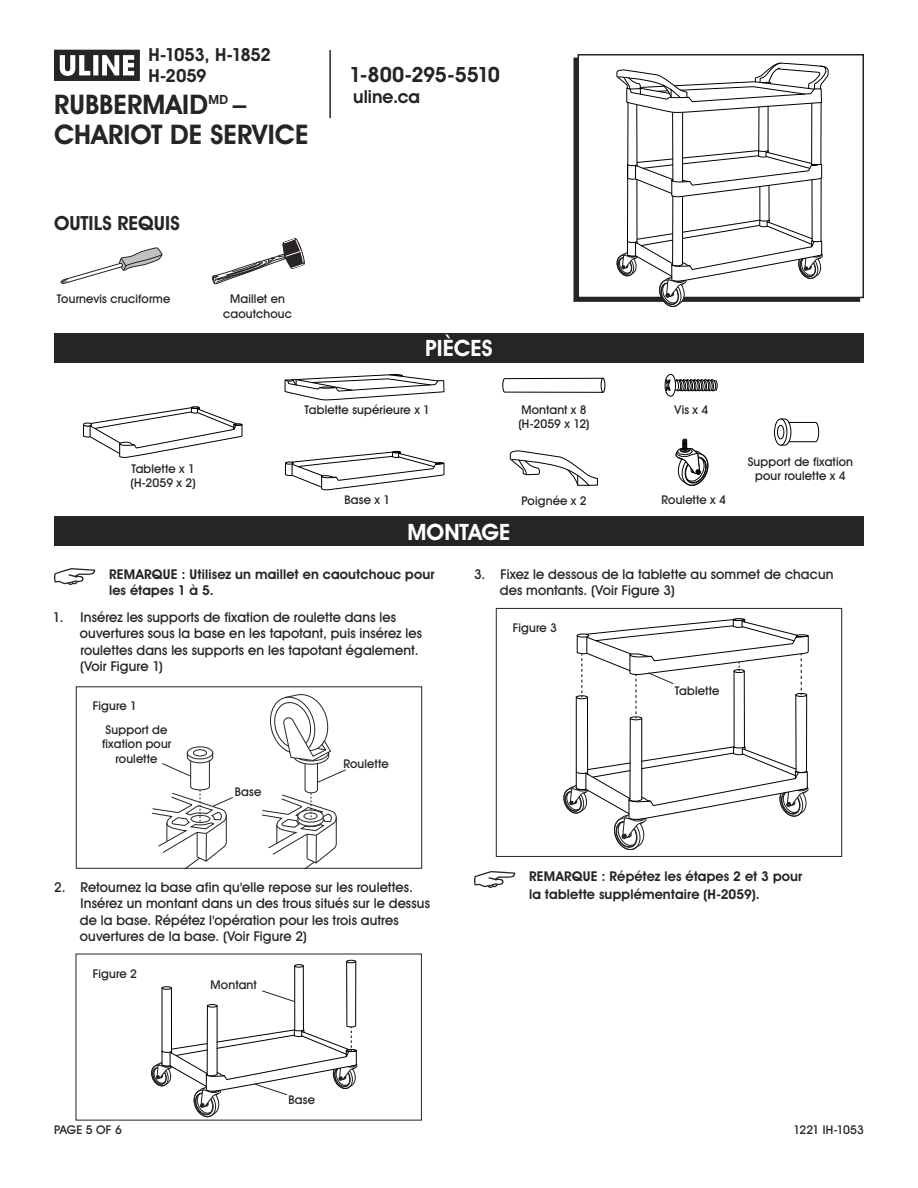
<style>
.page{position:relative;width:918px;height:1188px;background:#fff}
.page>*{position:absolute;margin:0;border:0;box-sizing:border-box;transform-origin:0 0}
.t1{font:700 27px/30px "Uline Two Knine";letter-spacing:.005em;color:#252525}
.t2{font:700 22.5px "Uline Two Knine";color:#fff}
.t3{font:700 21px "Uline Two Knine";letter-spacing:-.02em;color:#252525}
.t4{font:700 19.5px "Uline Two Knine";letter-spacing:.005em;color:#252525}
.t5{font:700 18px/21px "Uline Two Knine";letter-spacing:-.025em;color:#252525}
.t6{font:700 18px "Uline Two Knine";letter-spacing:-.005em;color:#252525}
.t7{font:13.5px/16.2px "Uline Two Knine";letter-spacing:.01em;color:#252525}
.t8{font:700 13.5px/16.2px "Uline Two Knine";letter-spacing:.01em;color:#252525}
.t9{font:12px/14.4px "Uline Two Knine";letter-spacing:.015em;color:#252525;text-align:center}
.t10{font:12px "Uline Two Knine";letter-spacing:-.005em;color:#252525}
</style>
<div class="page">
<hr style="left:329px;top:50px;width:2px;height:68px;background:#252525">
<svg style="left:54px;top:50px;width:86px;height:31px"></svg>
<svg style="left:83px;top:406px;width:160px;height:52px"></svg>
<svg style="left:284px;top:374px;width:161px;height:117px"></svg>
<div style="left:601px;top:378px;width:4px;height:15px;border:1px solid #010102;border-radius:50%"></div>
<svg style="left:502px;top:378px;width:102px;height:15px"></svg>
<svg style="left:509px;top:450px;width:89px;height:36px"></svg>
<div style="left:665px;top:374px;width:11px;height:23px;border:1px solid #010102;border-radius:50%"></div>
<svg style="left:665px;top:375px;width:53px;height:20px"></svg>
<svg style="left:675px;top:439px;width:34px;height:47px"></svg>
<svg style="left:780px;top:418px;width:39px;height:28px"></svg>
<svg style="left:775px;top:419px;width:12px;height:26px"></svg>
<div style="left:774px;top:419px;width:13px;height:27px;border:1px solid #010102;border-radius:50%"></div>
<div style="left:777px;top:425px;width:7px;height:14px;background:#fff;border-radius:50%"></div>
<div style="left:777px;top:425px;width:7px;height:14px;border:1px solid #010102;border-radius:50%"></div>
<svg style="left:54px;top:568px;width:41px;height:17px"></svg>
<svg style="left:474px;top:871px;width:41px;height:17px"></svg>
<div style="left:578px;top:54px;width:286px;height:244px;border:2px solid #252525"></div>
<div style="left:54px;top:333px;width:810px;height:30px;background:#252525"></div>
<div style="left:54px;top:516px;width:810px;height:30px;background:#252525"></div>
<div style="left:193px;top:750px;width:14px;height:6px;border:1px solid #252525;border-radius:50%"></div>
<div style="left:187px;top:747px;width:26px;height:12px;border:1px solid #252525;border-radius:50%"></div>
<div style="left:76px;top:686px;width:346px;height:183px;border:1px solid #252525"></div>
<svg style="left:261px;top:694px;width:85px;height:174px"></svg>
<svg style="left:151px;top:752px;width:82px;height:116px"></svg>
<svg style="left:211px;top:238px;width:94px;height:47px"></svg>
<svg style="left:616px;top:54px;width:212px;height:253px"></svg>
<hr style="left:759px;top:187px;width:1px;height:33px;background:#000">
<hr style="left:769px;top:185px;width:1px;height:35px;background:#000">
<svg style="left:151px;top:960px;width:206px;height:158px"></svg>
<div style="left:496px;top:608px;width:346px;height:249px;border:1px solid #252525"></div>
<svg style="left:564px;top:618px;width:245px;height:233px"></svg>
<svg style="left:60px;top:247px;width:103px;height:37px"></svg>
<h3 class="t5" style="left:148px;top:44px;width:124px">H-1053, H-1852<br>H-2059</h3>
<h1 class="t1" style="left:54px;top:90px;width:256px">RUBBERMAID<sup>MD</sup> –<br>CHARIOT DE SERVICE</h1>
<h3 class="t3" style="left:349px;top:62px;width:152px">1-800-295-5510</h3>
<h3 class="t6" style="left:353px;top:86px;width:68px">uline.ca</h3>
<h3 class="t4" style="left:54px;top:211px;width:127px">OUTILS REQUIS</h3>
<p class="t9" style="left:57px;top:292px;width:115px">Tournevis cruciforme</p>
<p class="t9" style="left:223px;top:292px;width:70px">Maillet en caoutchouc</p>
<h2 class="t2" style="left:425px;top:334px;width:69px">PIÈCES</h2>
<p class="t9" style="left:131px;top:461px;width:67px;text-align:left">Tablette x 1 (H-2059 x 2)</p>
<p class="t9" style="left:305px;top:402px;width:127px">Tablette supérieure x 1</p>
<p class="t9" style="left:519px;top:402px;width:73px;text-align:left">Montant x 8 (H-2059 x 12)</p>
<p class="t9" style="left:344px;top:492px;width:47px">Base x 1</p>
<p class="t9" style="left:521px;top:493px;width:67px">Poignée x 2</p>
<h2 class="t2" style="left:407px;top:518px;width:105px">MONTAGE</h2>
<p class="t9" style="left:675px;top:402px;width:35px">Vis x 4</p>
<p class="t9" style="left:661px;top:492px;width:66px">Roulette x 4</p>
<p class="t9" style="left:748px;top:454px;width:107px">Support de fixation pour roulette x 4</p>
<p class="t8" style="left:109px;top:566px;width:327px">REMARQUE : Utilisez un maillet en caoutchouc pour les étapes 1 à 5.</p>
<p class="t7" style="left:80px;top:609px;width:344px;text-indent:-27px">1. Insérez les supports de fixation de roulette dans les ouvertures sous la base en les tapotant, puis insérez les roulettes dans les supports en les tapotant également. (Voir Figure 1)</p>
<p class="t9" style="left:106px;top:693px;width:63px;line-height:24.2px;text-align:left;text-indent:-13px">Figure 1<br>Support de</p>
<p class="t9" style="left:102px;top:737px;width:71px">fixation pour roulette</p>
<p class="t9" style="left:235px;top:784px;width:28px">Base</p>
<p class="t9" style="left:343px;top:757px;width:47px">Roulette</p>
<p class="t7" style="left:80px;top:879px;width:352px;text-indent:-26px">2. Retournez la base afin qu'elle repose sur les roulettes.<br>Insérez un montant dans un des trous situés sur le dessus de la base. Répétez l'opération pour les trois autres ouvertures de la base. (Voir Figure 2)</p>
<p class="t9" style="left:93px;top:967px;width:46px">Figure 2</p>
<p class="t9" style="left:211px;top:977px;width:48px">Montant</p>
<p class="t7" style="left:500px;top:566px;width:335px;text-indent:-26px">3. Fixez le dessous de la tablette au sommet de chacun des montants. (Voir Figure 3)</p>
<p class="t9" style="left:513px;top:620px;width:46px">Figure 3</p>
<p class="t9" style="left:675px;top:683px;width:46px">Tablette</p>
<p class="t8" style="left:529px;top:868px;width:275px;line-height:18px">REMARQUE : Répétez les étapes 2 et 3 pour la tablette supplémentaire (H-2059).</p>
<p class="t9" style="left:289px;top:1093px;width:28px">Base</p>
<p class="t9" style="left:54px;top:1122px;width:69px">PAGE 5 OF 6</p>
<p class="t10" style="left:794px;top:1122px;width:72px">1221 IH-1053</p>
</div>
